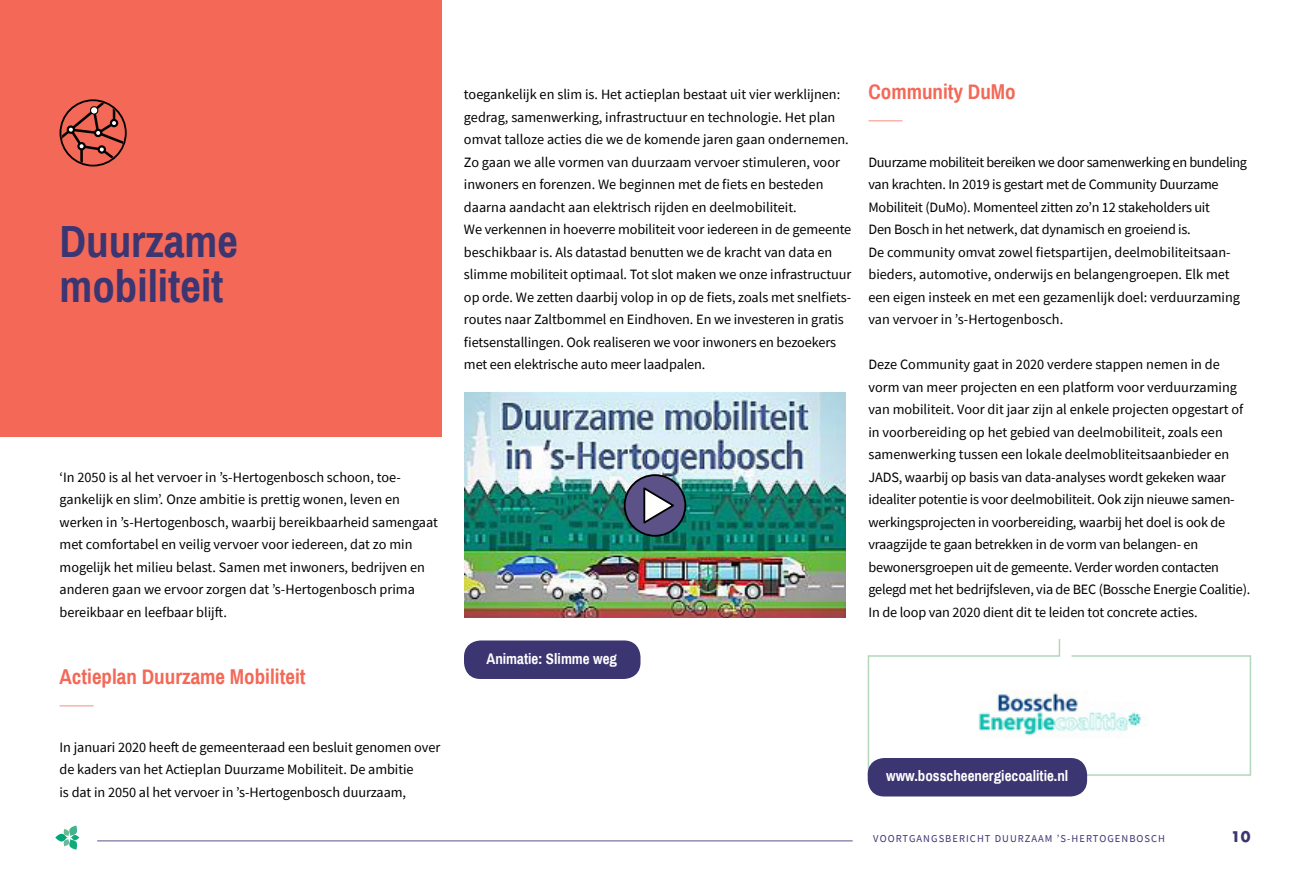
<style>
.page{position:relative;width:1310px;height:876px;background:#fff}
.page>*{position:absolute;margin:0;border:0;box-sizing:border-box;transform-origin:0 0}
.t1{font:700 45px/45px "Archivo Narrow";color:#3b3571}
.t2{font:700 21px "Archivo Narrow";color:#f36857}
.t3{font:700 15px "Archivo Narrow";color:#fff}
.t4{font:14.25px/22.5px "Source Sans Pro";letter-spacing:-.005em;color:#000}
.t5{font:700 14.25px "Futura Std";color:#3b3571}
.t6{font:10.5px "Source Sans Pro";letter-spacing:.1em;color:#3b3571}
</style>
<div class="page">
<svg style="left:55px;top:825px;width:24px;height:25px"></svg>
<hr style="left:97px;top:840px;width:755px;height:1px;background:#968cb1">
<div style="left:0;top:0;width:441px;height:436px;background:#f36857"></div>
<hr style="left:868px;top:120px;width:34px;height:2px;background:#f9b4ab">
<div style="left:60px;top:99px;width:67px;height:68px;border:2px solid #000;border-radius:50%"></div>
<svg style="left:62px;top:101px;width:62px;height:62px"></svg>
<div style="left:464px;top:640px;width:176px;height:39px;background:#3b3571;border-radius:17px"></div>
<img style="left:464px;top:393px;width:382px;height:225px">
<div style="left:624px;top:475px;width:61px;height:61px;background:#5d5287;border-radius:50%"></div>
<div style="left:624px;top:474px;width:62px;height:63px;border:2px solid #000;border-radius:50%"></div>
<svg style="left:643px;top:485px;width:34px;height:39px"></svg>
<svg style="left:867px;top:639px;width:385px;height:137px"></svg>
<div style="left:867px;top:758px;width:220px;height:38px;background:#3b3571;border-radius:17px"></div>
<hr style="left:60px;top:705px;width:34px;height:2px;background:#f9b4ab">
<h1 class="t1" style="left:60px;top:218px;width:180px">Duurzame mobiliteit</h1>
<p class="t4" style="left:60px;top:465px;width:380px">‘In 2050 is al het vervoer in ’s-Hertogenbosch schoon, toe&shy;gankelijk en slim’. Onze ambitie is prettig wonen, leven en werken in ’s-Hertogenbosch, waarbij bereikbaarheid samengaat met comfortabel en veilig vervoer voor iedereen, dat zo min mogelijk het milieu belast. Samen met inwoners, bedrijven en anderen gaan we ervoor zorgen dat ’s-Hertogenbosch prima bereikbaar en leefbaar blijft.</p>
<h2 class="t2" style="left:60px;top:664px;width:247px">Actieplan Duurzame Mobiliteit</h2>
<p class="t4" style="left:60px;top:735px;width:382px">In januari 2020 heeft de gemeenteraad een besluit genomen over de kaders van het Actieplan Duurzame Mobiliteit. De ambitie<br>is dat in 2050 al het vervoer in ’s-Hertogenbosch duurzaam,</p>
<p class="t4" style="left:464px;top:83px;width:389px">toegankelijk en slim is. Het actieplan bestaat uit vier werklijnen: gedrag, samenwerking, infrastructuur en technologie. Het plan omvat talloze acties die we de komende jaren gaan ondernemen.<br>Zo gaan we alle vormen van duurzaam vervoer stimuleren, voor inwoners en forenzen. We beginnen met de fiets en besteden daarna aandacht aan elektrisch rijden en deelmobiliteit.<br>We verkennen in hoeverre mobiliteit voor iedereen in de gemeente beschikbaar is. Als datastad benutten we de kracht van data en slimme mobiliteit optimaal. Tot slot maken we onze infrastructuur op orde. We zetten daarbij volop in op de fiets, zoals met snelfiets&shy;routes naar Zaltbommel en Eindhoven. En we investeren in gratis fietsenstallingen. Ook realiseren we voor inwoners en bezoekers met een elektrische auto meer laadpalen.</p>
<p class="t3" style="left:486px;top:649px;width:132px">Animatie: Slimme weg</p>
<h2 class="t2" style="left:868px;top:79px;width:149px">Community DuMo</h2>
<p class="t4" style="left:868px;top:150px;width:380px">Duurzame mobiliteit bereiken we door samenwerking en bundeling van krachten. In 2019 is gestart met de Community Duurzame Mobiliteit (DuMo). Momenteel zitten zo’n 12 stakeholders uit<br>Den Bosch in het netwerk, dat dynamisch en groeiend is.<br>De community omvat zowel fietspartijen, deelmobiliteitsaan&shy;bieders, automotive, onderwijs en belangengroepen. Elk met een eigen insteek en met een gezamenlijk doel: verduurzaming van vervoer in ’s-Hertogenbosch.</p>
<p class="t4" style="left:868px;top:353px;width:383px">Deze Community gaat in 2020 verdere stappen nemen in de vorm van meer projecten en een platform voor verduurzaming van mobiliteit. Voor dit jaar zijn al enkele projecten opgestart of in voorbereiding op het gebied van deelmobiliteit, zoals een samenwerking tussen een lokale deelmobliteitsaanbieder en JADS, waarbij op basis van data-analyses wordt gekeken waar idealiter potentie is voor deelmobiliteit. Ook zijn nieuwe samen&shy;werkingsprojecten in voorbereiding, waarbij het doel is ook de vraagzijde te gaan betrekken in de vorm van belangen- en bewonersgroepen uit de gemeente. Verder worden contacten gelegd met het bedrijfsleven, via de BEC (Bossche Energie Coalitie).<br>In de loop van 2020 dient dit te leiden tot concrete acties.</p>
<p class="t3" style="left:886px;top:767px;width:184px">www.bosscheenergiecoalitie.nl</p>
<p class="t6" style="left:873px;top:831px;width:293px">VOORTGANGSBERICHT DUURZAAM ’S-HERTOGENBOSCH</p>
<p class="t5" style="left:1231px;top:827px;width:21px">10</p>
</div>
